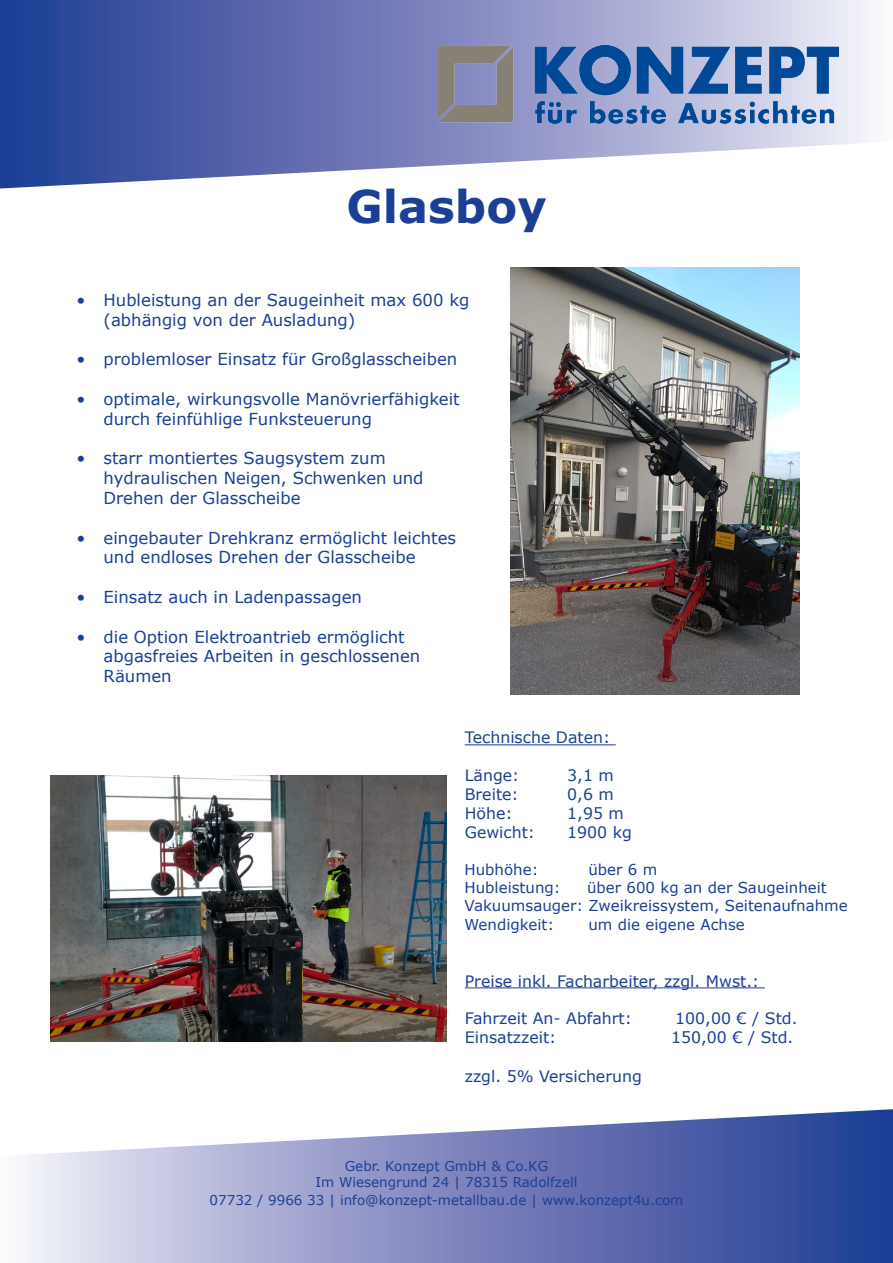
<style>
.page{position:relative;width:893px;height:1263px;background:#fff}
.page>*{position:absolute;margin:0;border:0;box-sizing:border-box;transform-origin:0 0}
.t1{font:700 45px "Verdana";color:#1b3f94}
.t2{font:16.5px/19.8px "Verdana";color:#1b3f94}
.t3{font:15.75px "Verdana";color:#1b3f94}
.t4{font:15px "Verdana";color:#1b3f94}
.t5{font:13.5px "Verdana";color:#1b3f94}
</style>
<div class="page">
<svg style="left:25px;top:1109px;width:868px;height:154px"></svg>
<svg style="left:0;top:0;width:869px;height:189px"></svg>
<img style="left:439px;top:45px;width:399px;height:78px">
<img style="left:50px;top:775px;width:396px;height:267px">
<hr style="left:465px;top:744px;width:151px;height:1px;background:#1b3f94">
<hr style="left:465px;top:987px;width:300px;height:1px;background:#1b3f94">
<img style="left:510px;top:268px;width:289px;height:427px">
<p class="t1" style="left:346px;top:177px;width:202px">Glasboy</p>
<p class="t2" style="left:104px;top:290px;width:367px;text-indent:-27px">• Hubleistung an der Saugeinheit max 600 kg (abhängig von der Ausladung)</p>
<p class="t2" style="left:77px;top:350px;width:382px">• problemloser Einsatz für Großglasscheiben</p>
<p class="t2" style="left:104px;top:389px;width:358px;text-indent:-27px">• optimale, wirkungsvolle Manövrierfähigkeit durch feinfühlige Funksteuerung</p>
<p class="t2" style="left:104px;top:449px;width:322px;text-indent:-27px">• starr montiertes Saugsystem zum hydraulischen Neigen, Schwenken und<br>Drehen der Glasscheibe</p>
<p class="t2" style="left:104px;top:528px;width:354px;text-indent:-27px">• eingebauter Drehkranz ermöglicht leichtes und endloses Drehen der Glasscheibe</p>
<p class="t2" style="left:77px;top:587px;width:287px">• Einsatz auch in Ladenpassagen</p>
<p class="t2" style="left:104px;top:627px;width:318px;text-indent:-27px">• die Option Elektroantrieb ermöglicht abgasfreies Arbeiten in geschlossenen<br>Räumen</p>
<p class="t3" style="left:465px;top:728px;width:147px">Technische Daten:</p>
<p class="t3" style="left:465px;top:765px;width:56px">Länge:</p>
<p class="t3" style="left:567px;top:765px;width:48px">3,1 m</p>
<p class="t3" style="left:465px;top:784px;width:55px">Breite:</p>
<p class="t3" style="left:567px;top:784px;width:48px">0,6 m</p>
<p class="t3" style="left:465px;top:803px;width:49px">Höhe:</p>
<p class="t3" style="left:567px;top:803px;width:58px">1,95 m</p>
<p class="t3" style="left:465px;top:822px;width:72px">Gewicht:</p>
<p class="t3" style="left:567px;top:822px;width:66px">1900 kg</p>
<p class="t4" style="left:464px;top:860px;width:75px">Hubhöhe:</p>
<p class="t4" style="left:588px;top:860px;width:70px">über 6 m</p>
<p class="t4" style="left:464px;top:878px;width:98px">Hubleistung:</p>
<p class="t4" style="left:587px;top:878px;width:241px">über 600 kg an der Saugeinheit</p>
<p class="t4" style="left:464px;top:896px;width:385px">Vakuumsauger: Zweikreissystem, Seitenaufnahme</p>
<p class="t4" style="left:464px;top:915px;width:91px">Wendigkeit:</p>
<p class="t4" style="left:588px;top:915px;width:158px">um die eigene Achse</p>
<p class="t3" style="left:465px;top:971px;width:296px">Preise inkl. Facharbeiter, zzgl. Mwst.:</p>
<p class="t3" style="left:465px;top:1008px;width:169px">Fahrzeit An- Abfahrt:</p>
<p class="t3" style="left:675px;top:1008px;width:124px">100,00 € / Std.</p>
<p class="t3" style="left:465px;top:1027px;width:93px">Einsatzzeit:</p>
<p class="t3" style="left:671px;top:1027px;width:124px">150,00 € / Std.</p>
<p class="t3" style="left:465px;top:1066px;width:179px">zzgl. 5% Versicherung</p>
<p class="t5" style="left:345px;top:1158px;width:205px">Gebr. Konzept GmbH &amp; Co.KG</p>
<p class="t5" style="left:316px;top:1174px;width:263px">Im Wiesengrund 24 | 78315 Radolfzell</p>
<p class="t5" style="left:210px;top:1192px;width:475px">07732 / 9966 33 | info@konzept-metallbau.de | www.konzept4u.com</p>
</div>
